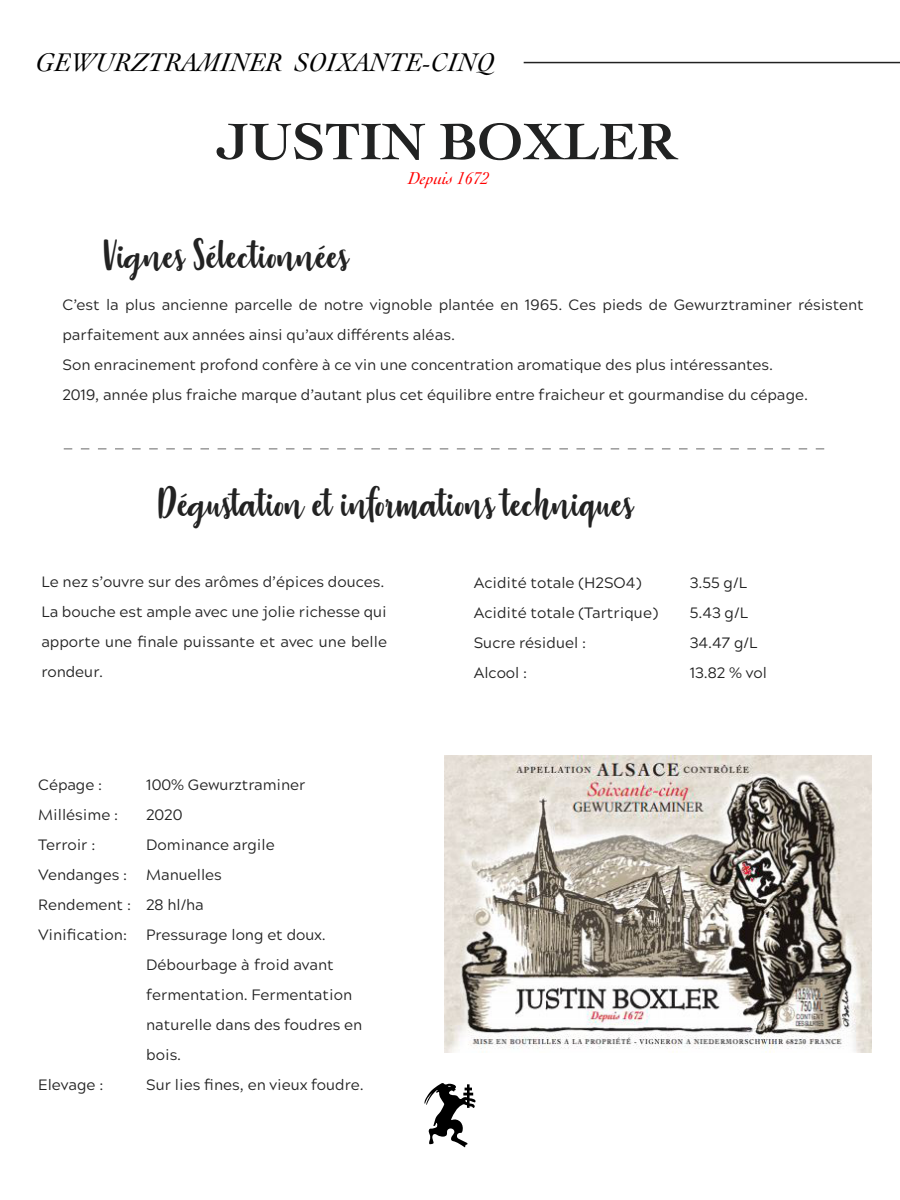
<style>
.page{position:relative;width:900px;height:1200px;background:#fff}
.page>*{position:absolute;margin:0;border:0;box-sizing:border-box;transform-origin:0 0}
.t1{font:700 54px "Cochin";color:#212222}
.t2{font:49.5px "Strawberry Blossom";color:#222}
.t3{font:italic 27px "Cochin";color:#000}
.t4{font:italic 18px "Cochin";color:#f00}
.t5{font:15px/30px "Acherus Grotesque";color:#222}
</style>
<div class="page">
<svg style="left:424px;top:1083px;width:52px;height:64px"></svg>
<svg style="left:64px;top:448px;width:760px;height:2px"></svg>
<hr style="left:524px;top:62px;width:376px;height:1px;background:#222">
<img style="left:444px;top:756px;width:428px;height:297px">
<h3 class="t3" style="left:36px;top:47px;width:460px">GEWURZTRAMINER SOIXANTE-CINQ</h3>
<h1 class="t1" style="left:215px;top:110px;width:463px">JUSTIN BOXLER</h1>
<p class="t4" style="left:408px;top:168px;width:83px">Depuis 1672</p>
<h2 class="t2" style="left:104px;top:231px;width:247px">Vignes Sélectionnées</h2>
<p class="t5" style="left:62px;top:289px;width:803px">C’est la plus ancienne parcelle de notre vignoble plantée en 1965. Ces pieds de Gewurztraminer résistent parfaitement aux années ainsi qu’aux différents aléas.<br>Son enracinement profond confère à ce vin une concentration aromatique des plus intéressantes.<br>2019, année plus fraiche marque d’autant plus cet équilibre entre fraicheur et gourmandise du cépage.</p>
<h2 class="t2" style="left:159px;top:480px;width:476px">Dégustation et informations techniques</h2>
<p class="t5" style="left:41px;top:566px;width:347px">Le nez s’ouvre sur des arômes d’épices douces.<br>La bouche est ample avec une jolie richesse qui apporte une finale puissante et avec une belle rondeur.</p>
<p class="t5" style="left:38px;top:769px;width:66px">Cépage :</p>
<p class="t5" style="left:146px;top:769px;width:161px">100% Gewurztraminer</p>
<p class="t5" style="left:38px;top:799px;width:81px">Millésime :</p>
<p class="t5" style="left:146px;top:799px;width:38px">2020</p>
<p class="t5" style="left:38px;top:829px;width:59px">Terroir :</p>
<p class="t5" style="left:146px;top:829px;width:130px">Dominance argile</p>
<p class="t5" style="left:38px;top:859px;width:90px">Vendanges :</p>
<p class="t5" style="left:38px;top:859px;width:185px;text-indent:108px">Manuelles<br>Rendement : 28 hl/ha<br>Vinification:</p>
<p class="t5" style="left:146px;top:919px;width:218px">Pressurage long et doux.<br>Débourbage à froid avant fermentation. Fermentation naturelle dans des foudres en bois.</p>
<p class="t5" style="left:38px;top:1069px;width:67px">Elevage :</p>
<p class="t5" style="left:146px;top:1069px;width:219px">Sur lies fines, en vieux foudre.</p>
<p class="t5" style="left:474px;top:567px;width:169px">Acidité totale (H2SO4)</p>
<p class="t5" style="left:690px;top:567px;width:59px">3.55 g/L</p>
<p class="t5" style="left:474px;top:597px;width:186px">Acidité totale (Tartrique)</p>
<p class="t5" style="left:690px;top:597px;width:60px">5.43 g/L</p>
<p class="t5" style="left:474px;top:627px;width:114px">Sucre résiduel :</p>
<p class="t5" style="left:690px;top:627px;width:70px">34.47 g/L</p>
<p class="t5" style="left:474px;top:657px;width:55px">Alcool :</p>
<p class="t5" style="left:690px;top:657px;width:79px">13.82 % vol</p>
</div>
